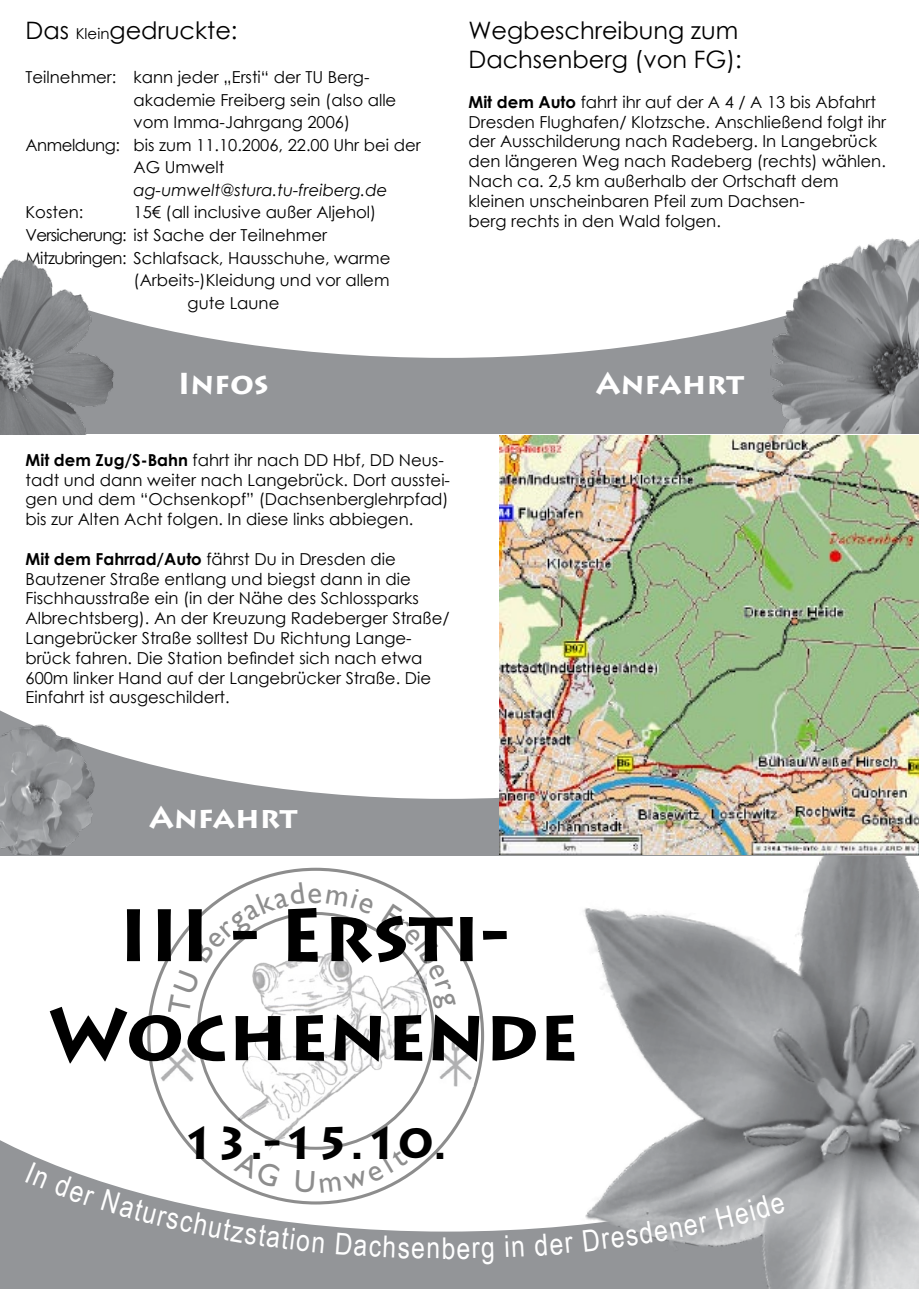
<style>
.page{position:relative;width:919px;height:1289px;background:#fff}
.page>*{position:absolute;margin:0;border:0;box-sizing:border-box;transform-origin:0 0}
.t1{font:700 73.5px/99px "Lithos Pro";color:#000;text-align:center}
.t2{font:700 45px "Lithos Pro";color:#000}
.t3{font:37.5px/54px "Myriad Pro";color:#000}
.t4{font:30px "Myriad Pro";color:#000}
.t5{font:700 30px "Lithos Pro";color:#fff}
.t6{font:30px "Arial Narrow";color:#fff}
.t7{font:24px/28.8px "Century Gothic";color:#000}
.t8{font:16.5px/19.8px "Century Gothic";color:#000}
.t9{font:italic 16.5px "Century Gothic";color:#000}
.s1{font-size:15px}
.s2{font-weight:700}
.s3{font-size:37.5px}
</style>
<div class="page">
<div style="left:0;top:855px;width:918px;height:433px;background:#939598"></div>
<svg style="left:0;top:856px;width:462px;height:375px;background:#f5f5f5"></svg>
<img style="left:462px;top:856px;width:456px;height:432px">
<img style="left:159px;top:1047px;width:36px;height:34px">
<img style="left:436px;top:1039px;width:37px;height:47px">
<img style="left:236px;top:946px;width:190px;height:218px">
<div style="left:0;top:421px;width:918px;height:434px;background:#939598"></div>
<div style="left:0;top:434px;width:918px;height:364px;background:#fff"></div>
<div style="left:0;top:1px;width:918px;height:433px;background:#939598"></div>
<div style="left:0;top:1px;width:918px;height:357px;background:#fff"></div>
<img style="left:499px;top:435px;width:419px;height:419px">
<img style="left:0;top:250px;width:121px;height:184px">
<img style="left:756px;top:234px;width:162px;height:199px">
<img style="left:0;top:723px;width:95px;height:131px">
<svg style="left:168px;top:969px;width:32px;height:46px"></svg>
<svg style="left:190px;top:882px;width:184px;height:81px;background:#f7f7f7"></svg>
<svg style="left:381px;top:903px;width:74px;height:105px;background:#f4f4f4"></svg>
<svg style="left:25px;top:1162px;width:23px;height:26px"></svg>
<svg style="left:54px;top:1173px;width:41px;height:33px"></svg>
<svg style="left:101px;top:1148px;width:323px;height:84px"></svg>
<svg style="left:462px;top:1235px;width:61px;height:29px"></svg>
<svg style="left:534px;top:1233px;width:40px;height:22px"></svg>
<svg style="left:582px;top:1215px;width:127px;height:36px"></svg>
<svg style="left:715px;top:1195px;width:70px;height:33px;background:#b3b5b7"></svg>
<h3 class="t7" style="left:26px;top:16px;width:213px">Das <span class="s1">Klein</span>gedruckte:</h3>
<p class="t8" style="left:26px;top:67px;width:345px">Teilnehmer: kann jeder „Ersti“ der TU Berg-</p>
<p class="t8" style="left:134px;top:90px;width:264px">akademie Freiberg sein (also alle</p>
<p class="t8" style="left:134px;top:112px;width:218px">vom Imma-Jahrgang 2006)</p>
<p class="t8" style="left:26px;top:135px;width:396px">Anmeldung: bis zum 11.10.2006, 22.00 Uhr bei der</p>
<p class="t8" style="left:134px;top:157px;width:92px">AG Umwelt</p>
<p class="t9" style="left:134px;top:178px;width:255px">ag-umwelt@stura.tu-freiberg.de</p>
<p class="t8" style="left:26px;top:202px;width:59px">Kosten:</p>
<p class="t8" style="left:134px;top:202px;width:244px">15€ (all inclusive außer Aljehol)</p>
<p class="t8" style="left:26px;top:225px;width:303px">Versicherung: ist Sache der Teilnehmer</p>
<p class="t8" style="left:26px;top:247px;width:366px">Mitzubringen: Schlafsack, Hausschuhe, warme</p>
<p class="t8" style="left:134px;top:270px;width:257px">(Arbeits-)Kleidung und vor allem</p>
<p class="t8" style="left:188px;top:292px;width:93px">gute Laune</p>
<h3 class="t7" style="left:468px;top:16px;width:275px">Wegbeschreibung zum<br>Dachsenberg (von FG):</h3>
<p class="t8" style="left:468px;top:92px;width:419px"><span class="s2">Mit dem Auto</span> fahrt ihr auf der A 4 / A 13 bis Abfahrt Dresden Flughafen/ Klotzsche. Anschließend folgt ihr der Ausschilderung nach Radeberg. In Langebrück den längeren Weg nach Radeberg (rechts) wählen.<br>Nach ca. 2,5 km außerhalb der Ortschaft dem kleinen unscheinbaren Pfeil zum Dachsen-<br>berg rechts in den Wald folgen.</p>
<h3 class="t5" style="left:178px;top:365px;width:92px">Infos</h3>
<h3 class="t5" style="left:596px;top:365px;width:150px">Anfahrt</h3>
<p class="t8" style="left:26px;top:449px;width:426px"><span class="s2">Mit dem Zug/S-Bahn</span> fahrt ihr nach DD Hbf, DD Neus&shy;tadt und dann weiter nach Langebrück. Dort ausstei&shy;gen und dem “Ochsenkopf” (Dachsenberglehrpfad) bis zur Alten Acht folgen. In diese links abbiegen.</p>
<p class="t8" style="left:26px;top:548px;width:425px"><span class="s2">Mit dem Fahrrad/Auto</span> fährst Du in Dresden die Bautzener Straße entlang und biegst dann in die Fischhausstraße ein (in der Nähe des Schlossparks Albrechtsberg). An der Kreuzung Radeberger Straße/ Langebrücker Straße solltest Du Richtung Lange&shy;brück fahren. Die Station befindet sich nach etwa 600m linker Hand auf der Langebrücker Straße. Die Einfahrt ist ausgeschildert.</p>
<h3 class="t3" style="left:53px;top:545px;width:451px">Montags, 14-tägig, 19.30 Uhr<br>RAM Mehrzweckraum</h3>
<h3 class="t4" style="left:53px;top:656px;width:499px"><span class="s3">Email:</span> ag-umwelt@stura.tu-freiberg.de</h3>
<h3 class="t5" style="left:149px;top:799px;width:150px">Anfahrt</h3>
<h1 class="t1" style="left:48px;top:887px;width:532px">III - Ersti-<br>Wochenende</h1>
<h2 class="t2" style="left:181px;top:1116px;width:267px">13.-15.10.</h2>
<h3 class="t6" style="left:426px;top:1225px;width:30px">nb</h3>
</div>
